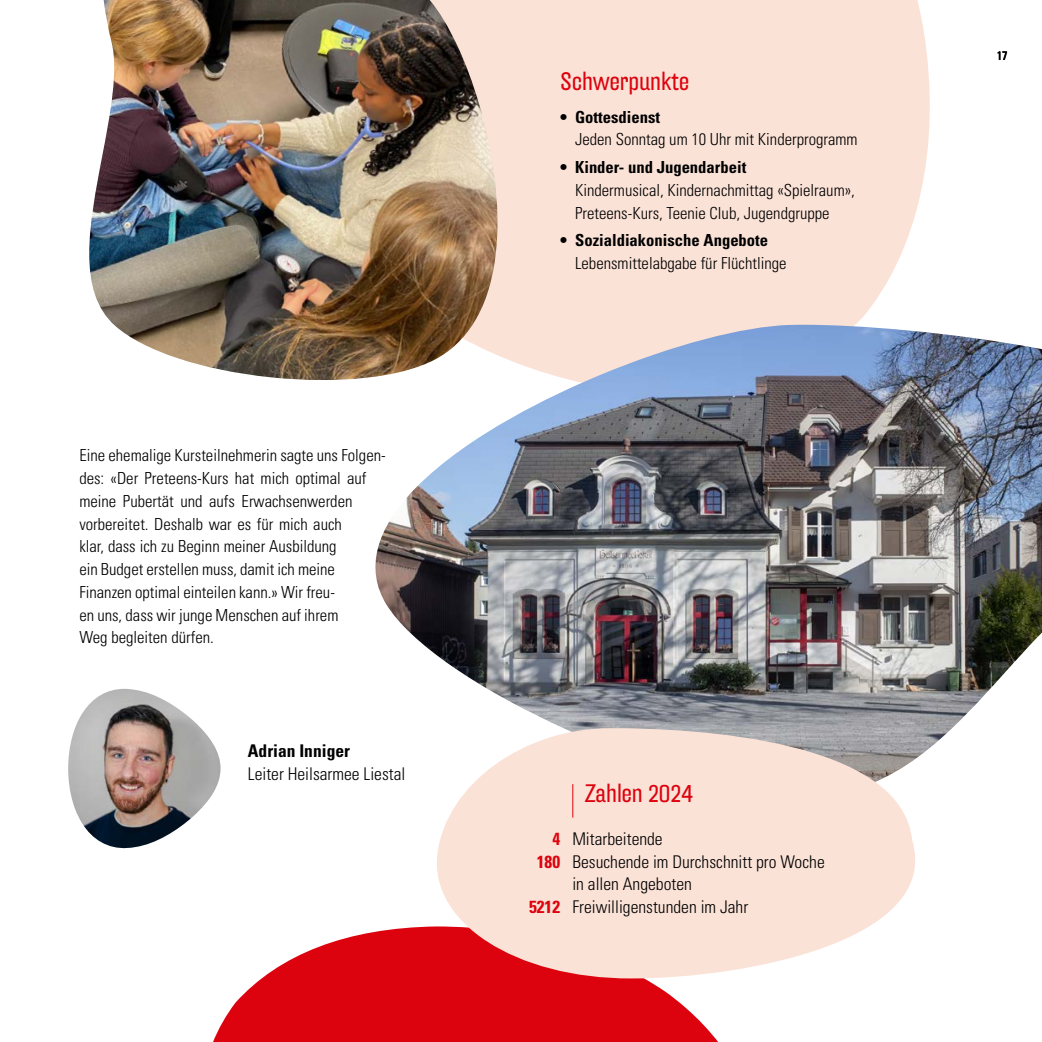
<style>
.page{position:relative;width:1042px;height:1042px;background:#fff}
.page>*{position:absolute;margin:0;border:0;box-sizing:border-box;transform-origin:0 0}
.t1{font:24.5px "Hydra Pro Extd";color:#dc030e}
.t2{font:300 condensed 17.5px "Univers LT Std";color:#000}
.t3{font:700 condensed 17.5px "Univers LT Std";color:#000}
.t4{font:300 condensed 16.62px/22.8px "Univers LT Pro";color:#000}
.t5{font:300 condensed 16.62px/22.8px "Univers LT Std";color:#000}
.t6{font:700 condensed 16.62px "Univers LT Std";color:#000}
.t7{font:condensed 12.25px "Univers LT Std";color:#000}
.s1{font-weight:700;color:#dc030e}
</style>
<div class="page">
<div style="left:503px;top:0;width:427px;height:325px;background:#fbe2d7"></div>
<svg style="left:213px;top:926px;width:505px;height:116px;fill:#dc030e"></svg>
<img style="left:375px;top:325px;width:667px;height:413px">
<svg style="left:429px;top:728px;width:513px;height:250px;fill:#fbe2d7"></svg>
<hr style="left:572px;top:784px;width:1px;height:33px;background:#dc030e">
<img style="left:68px;top:689px;width:153px;height:160px">
<img style="left:89px;top:0;width:414px;height:384px">
<p class="t4" style="left:79px;top:443px;width:308px">Eine ehemalige Kursteilnehmerin sagte uns Folgen&shy;des: «Der Preteens-Kurs hat mich optimal auf meine Pubertät und aufs Erwachsenwerden vorbereitet. Deshalb war es für mich auch<br>klar, dass ich zu Beginn meiner Ausbildung<br>ein Budget erstellen muss, damit ich meine Finanzen optimal einteilen kann.» Wir freu-<br>en uns, dass wir junge Menschen auf ihrem<br>Weg begleiten dürfen.</p>
<p class="t3" style="left:248px;top:740px;width:104px">Adrian Inniger</p>
<p class="t2" style="left:248px;top:763px;width:159px">Leiter Heilsarmee Liestal</p>
<h1 class="t1" style="left:560px;top:66px;width:130px">Schwerpunkte</h1>
<p class="t6" style="left:560px;top:106px;width:101px">• Gottesdienst</p>
<p class="t5" style="left:575px;top:128px;width:284px">Jeden Sonntag um 10 Uhr mit Kinderprogramm</p>
<p class="t6" style="left:560px;top:157px;width:188px">• Kinder- und Jugendarbeit</p>
<p class="t5" style="left:575px;top:179px;width:281px">Kindermusical, Kindernachmittag «Spielraum»,<br>Preteens-Kurs, Teenie Club, Jugendgruppe</p>
<p class="t6" style="left:560px;top:230px;width:209px">• Sozialdiakonische Angebote</p>
<p class="t5" style="left:575px;top:252px;width:213px">Lebensmittelabgabe für Flüchtlinge</p>
<h1 class="t1" style="left:584px;top:778px;width:110px">Zahlen 2024</h1>
<p class="t2" style="left:552px;top:828px;width:112px"><span class="s1">4</span> Mitarbeitende</p>
<p class="t2" style="left:537px;top:851px;width:289px"><span class="s1">180</span> Besuchende im Durchschnitt pro Woche</p>
<p class="t2" style="left:572px;top:874px;width:121px">in allen Angeboten</p>
<p class="t2" style="left:529px;top:896px;width:221px"><span class="s1">5212</span> Freiwilligenstunden im Jahr</p>
<p class="t7" style="left:997px;top:48px;width:12px">17</p>
</div>
